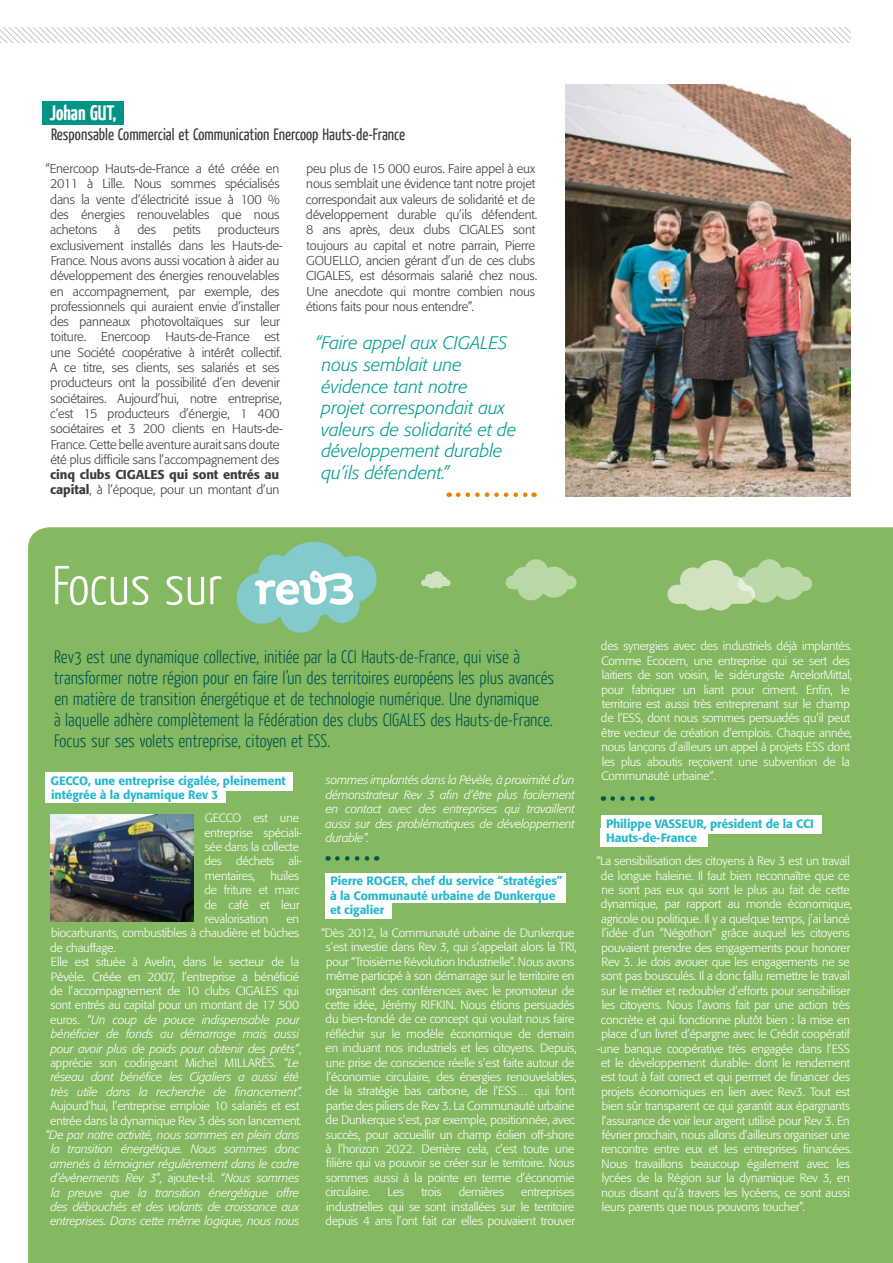
<style>
.page{position:relative;width:893px;height:1263px;background:#fff}
.page>*{position:absolute;margin:0;border:0;box-sizing:border-box;transform-origin:0 0}
.t1{font:300 54.75px "Yanone Kaffeesatz";color:#fff}
.t2{font:700 21px "Yanone Kaffeesatz";color:#fff}
.t3{font:300 18px/21px "Yanone Kaffeesatz";color:#005651}
.t4{font:italic 300 18px/21.6px "Formata";color:#009d91}
.t5{font:16.5px "Yanone Kaffeesatz";color:#3c3c3b}
.t6{font:300 12.75px/15.3px "Formata";letter-spacing:-.01em;color:#3c3c3b}
.t7{font:500 12.75px/15.3px "Formata";letter-spacing:-.01em;color:#3c3c3b}
.t8{font:300 12px/14.4px "Formata";letter-spacing:-.01em;color:#fff}
.t9{font:italic 300 12px/14.4px "Formata";letter-spacing:-.01em;color:#fff;text-align:center}
.t10{font:500 12px/14.4px "Formata";letter-spacing:-.01em;color:#29b8ce}
.s1{font-weight:300}
.s2{font-style:italic}
.s3{font-style:normal}
</style>
<div class="page">
<div style="left:43px;top:102px;width:81px;height:23px;background:#009486"></div>
<div style="left:28px;top:527px;width:865px;height:736px;background:#85b961"></div>
<svg style="left:0;top:28px;width:850px;height:15px"></svg>
<img style="left:566px;top:85px;width:284px;height:412px">
<svg style="left:237px;top:542px;width:140px;height:91px;background:#92cab1"></svg>
<img style="left:50px;top:814px;width:143px;height:108px">
<svg style="left:458px;top:492px;width:77px;height:5px"></svg>
<svg style="left:337px;top:856px;width:40px;height:5px"></svg>
<svg style="left:613px;top:796px;width:39px;height:5px"></svg>
<div style="left:45px;top:772px;width:248px;height:18px;background:#fff"></div>
<div style="left:325px;top:873px;width:241px;height:15px;background:#fff"></div>
<div style="left:601px;top:815px;width:220px;height:19px;background:#fff"></div>
<div style="left:601px;top:827px;width:107px;height:19px;background:#fff"></div>
<div style="left:325px;top:888px;width:241px;height:14px;background:#fff"></div>
<div style="left:325px;top:898px;width:67px;height:20px;background:#fff"></div>
<div style="left:45px;top:784px;width:180px;height:18px;background:#fff"></div>
<svg style="left:667px;top:559px;width:145px;height:51px;background:#b0d199"></svg>
<svg style="left:421px;top:571px;width:30px;height:17px"></svg>
<svg style="left:506px;top:559px;width:70px;height:41px;background:#a7cc8d"></svg>
<h2 class="t2" style="left:49px;top:99px;width:68px">Johan GUT,</h2>
<h3 class="t5" style="left:51px;top:124px;width:356px">Responsable Commercial et Communication Enercoop Hauts-de-France</h3>
<p class="t6" style="left:50px;top:161px;width:231px;text-align:justify;text-indent:-5px">“Enercoop Hauts-de-France a été créée en 2011 à Lille. Nous sommes spécialisés dans la vente d’électricité issue à 100 % des énergies renouvelables que nous achetons</p>
<p class="t6" style="left:50px;top:222px;width:234px;text-indent:168px">producteurs exclusivement installés dans les Hauts-de-France. Nous avons aussi vocation à aider au développement des énergies renouvelables en accompagnement, par exemple, des professionnels qui auraient envie d’installer des panneaux photovoltaïques sur leur toiture. Enercoop Hauts-de-France est une Société coopérative à intérêt collectif.<br>A ce titre, ses clients, ses salariés et ses producteurs ont la possibilité d’en devenir sociétaires. Aujourd’hui, notre entreprise, c’est 15 producteurs d’énergie, 1 400 sociétaires et 3 200 clients en Hauts-de-France. Cette belle aventure aurait sans doute été plus difficile sans l’accompagnement des</p>
<p class="t7" style="left:50px;top:467px;width:231px">cinq clubs CIGALES qui sont entrés au capital<span class="s1">, à l’époque, pour un montant d’un</span></p>
<p class="t6" style="left:114px;top:222px;width:8px">à</p>
<p class="t6" style="left:137px;top:222px;width:20px">des</p>
<p class="t6" style="left:173px;top:222px;width:29px">petits</p>
<p class="t6" style="left:306px;top:161px;width:233px">peu plus de 15 000 euros. Faire appel à eux nous semblait une évidence tant notre projet correspondait aux valeurs de solidarité et de développement durable qu’ils défendent.<br>8 ans après, deux clubs CIGALES sont toujours au capital et notre parrain, Pierre GOUELLO, ancien gérant d’un de ces clubs CIGALES, est désormais salarié chez nous.<br>Une anecdote qui montre combien nous étions faits pour nous entendre”.</p>
<h3 class="t4" style="left:321px;top:332px;width:197px;text-indent:-6px">“Faire appel aux CIGALES nous semblait une évidence tant notre<br>projet correspondait aux valeurs de solidarité et de développement durable qu’ils défendent.”</h3>
<h1 class="t1" style="left:52px;top:551px;width:172px">Focus sur</h1>
<p class="t3" style="left:54px;top:646px;width:502px">Rev3 est une dynamique collective, initiée par la CCI Hauts-de-France, qui vise à transformer notre région pour en faire l’un des territoires européens les plus avancés en matière de transition énergétique et de technologie numérique. Une dynamique<br>à laquelle adhère complètement la Fédération des clubs CIGALES des Hauts-de-France.<br>Focus sur ses volets entreprise, citoyen et ESS.</p>
<p class="t10" style="left:51px;top:773px;width:237px">GECCO, une entreprise cigalée, pleinement intégrée à la dynamique Rev 3</p>
<p class="t8" style="left:204px;top:811px;width:99px">GECCO est une entreprise spéciali&shy;sée dans la collecte des déchets ali&shy;mentaires,</p>
<p class="t8" style="left:204px;top:868px;width:97px;text-align:justify;text-indent:66px">huiles de friture et marc de café et leur revalorisation</p>
<p class="t8" style="left:50px;top:912px;width:253px;text-indent:236px">en biocarburants, combustibles à chaudière et bûches de chauffage.<br>Elle est située à Avelin, dans le secteur de la Pévèle. Créée en 2007, l’entreprise a bénéficié de l’accompagnement de 10 clubs CIGALES qui sont entrés au capital pour un montant de 17 500 euros. “<span class="s2">Un coup de pouce indispensable pour bénéficier de fonds au démarrage mais aussi pour avoir plus de poids pour obtenir des prêts”</span>, apprécie son codirigeant Michel MILLARÈS. “<span class="s2">Le réseau dont bénéfice les Cigaliers a aussi été très utile dans la recherche de financement”.</span></p>
<p class="t9" style="left:45px;top:1099px;width:259px"><span class="s3">Aujourd’hui, l’entreprise emploie 10 salariés et est entrée dans la dynamique Rev 3 dès son lancement</span>. “De par notre activité, nous sommes en plein dans la transition énergétique. Nous sommes donc amenés à témoigner régulièrement dans le cadre d’événements Rev 3<span class="s3">”, ajoute-t-il. “</span>Nous sommes la preuve que la transition énergétique offre des débouchés et des volants de croissance aux entreprises. Dans cette même logique, nous nous</p>
<p class="t9" style="left:326px;top:773px;width:251px;text-align:justify">sommes implantés dans la Pévèle, à proximité d’un démonstrateur Rev 3 afin d’être plus facilement en contact avec des entreprises qui travaillent aussi sur des problématiques de développement durable”.</p>
<p class="t10" style="left:330px;top:874px;width:234px">Pierre ROGER, chef du service “stratégies” à la Communauté urbaine de Dunkerque et cigalier</p>
<p class="t8" style="left:326px;top:926px;width:253px;text-indent:-5px">“Dès 2012, la Communauté urbaine de Dunkerque s’est investie dans Rev 3, qui s’appelait alors la TRI, pour “Troisième Révolution Industrielle”. Nous avons même participé à son démarrage sur le territoire en organisant des conférences avec le promoteur de cette idée, Jérémy RIFKIN. Nous étions persuadés du bien-fondé de ce concept qui voulait nous faire réfléchir sur le modèle économique de demain en incluant nos industriels et les citoyens. Depuis, une prise de conscience réelle s’est faite autour de l’économie circulaire, des énergies renouvelables, de la stratégie bas carbone, de l’ESS… qui font partie des piliers de Rev 3. La Communauté urbaine de Dunkerque s’est, par exemple, positionnée, avec succès, pour accueillir un champ éolien off-shore à l’horizon 2022. Derrière cela, c’est toute une filière qui va pouvoir se créer sur le territoire. Nous sommes aussi à la pointe en terme d’économie circulaire.</p>
<p class="t8" style="left:388px;top:1185px;width:18px">Les</p>
<p class="t8" style="left:421px;top:1185px;width:22px">trois</p>
<p class="t8" style="left:459px;top:1185px;width:47px">dernières</p>
<p class="t8" style="left:326px;top:1185px;width:251px;text-align:justify;text-indent:196px">entreprises industrielles qui se sont installées sur le territoire depuis 4 ans l’ont fait car elles pouvaient trouver</p>
<p class="t8" style="left:601px;top:639px;width:253px">des synergies avec des industriels déjà implantés.<br>Comme Ecocem, une entreprise qui se sert des laitiers de son voisin, le sidérurgiste ArcelorMittal, pour fabriquer un liant pour ciment. Enfin, le territoire est aussi très entreprenant sur le champ de l’ESS, dont nous sommes persuadés qu’il peut être vecteur de création d’emplois. Chaque année, nous lançons d’ailleurs un appel à projets ESS dont les plus aboutis reçoivent une subvention de la Communauté urbaine“.</p>
<p class="t10" style="left:606px;top:816px;width:209px">Philippe VASSEUR, président de la CCI<br>Hauts-de-France</p>
<p class="t8" style="left:596px;top:854px;width:255px">“La sensibilisation des citoyens à Rev 3 est un travail</p>
<p class="t8" style="left:601px;top:868px;width:250px">de longue haleine. Il faut bien reconnaître que ce</p>
<p class="t8" style="left:601px;top:883px;width:250px">ne sont pas eux qui sont le plus au fait de cette</p>
<p class="t8" style="left:601px;top:897px;width:253px">dynamique, par rapport au monde économique,</p>
<p class="t8" style="left:601px;top:911px;width:250px">agricole ou politique. Il y a quelque temps, j’ai lancé</p>
<p class="t8" style="left:602px;top:926px;width:250px">l’idée d’un “Négothon” grâce auquel les citoyens</p>
<p class="t8" style="left:601px;top:940px;width:250px">pouvaient prendre des engagements pour honorer</p>
<p class="t8" style="left:602px;top:955px;width:250px">Rev 3. Je dois avouer que les engagements ne se</p>
<p class="t8" style="left:601px;top:969px;width:250px">sont pas bousculés. Il a donc fallu remettre le travail</p>
<p class="t8" style="left:601px;top:983px;width:250px">sur le métier et redoubler d’efforts pour sensibiliser</p>
<p class="t8" style="left:602px;top:998px;width:250px">les citoyens. Nous l’avons fait par une action très</p>
<p class="t8" style="left:601px;top:1012px;width:250px">concrète et qui fonctionne plutôt bien : la mise en</p>
<p class="t8" style="left:601px;top:1027px;width:250px">place d’un livret d’épargne avec le Crédit coopératif</p>
<p class="t8" style="left:597px;top:1041px;width:255px">-une banque coopérative très engagée dans l’ESS</p>
<p class="t8" style="left:601px;top:1055px;width:251px">et le développement durable- dont le rendement</p>
<p class="t8" style="left:601px;top:1070px;width:250px">est tout à fait correct et qui permet de financer des</p>
<p class="t8" style="left:601px;top:1084px;width:250px">projets économiques en lien avec Rev3. Tout est</p>
<p class="t8" style="left:602px;top:1099px;width:250px">bien sûr transparent ce qui garantit aux épargnants</p>
<p class="t8" style="left:602px;top:1113px;width:249px">l’assurance de voir leur argent utilisé pour Rev 3. En</p>
<p class="t8" style="left:602px;top:1127px;width:250px">février prochain, nous allons d’ailleurs organiser une</p>
<p class="t8" style="left:601px;top:1142px;width:252px">rencontre entre eux et les entreprises financées.</p>
<p class="t8" style="left:602px;top:1156px;width:250px">Nous travaillons beaucoup également avec les</p>
<p class="t8" style="left:602px;top:1171px;width:250px">lycées de la Région sur la dynamique Rev 3, en</p>
<p class="t8" style="left:601px;top:1185px;width:250px">nous disant qu’à travers les lycéens, ce sont aussi</p>
<p class="t8" style="left:602px;top:1199px;width:205px">leurs parents que nous pouvons toucher”.</p>
</div>
